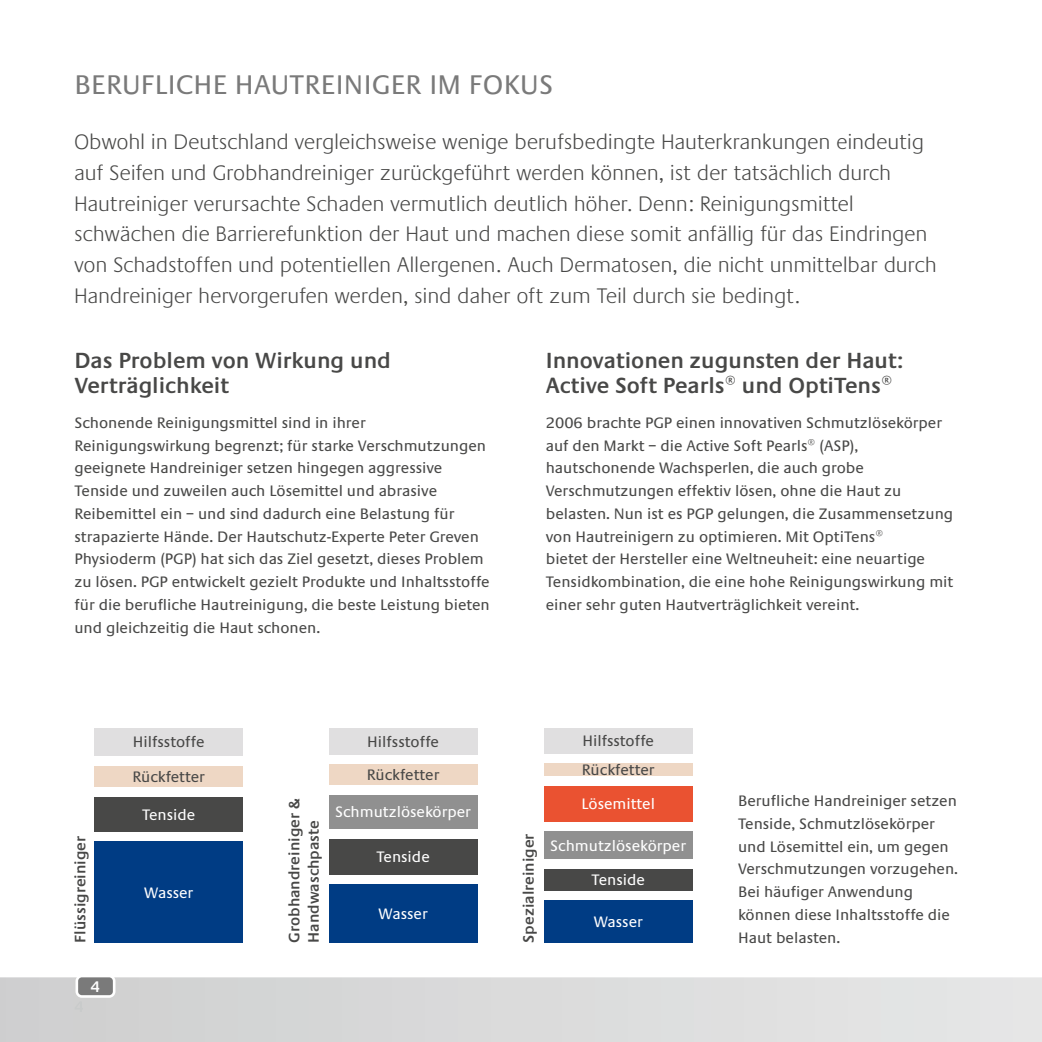
<style>
.page{position:relative;width:1042px;height:1042px;background:#fff}
.page>*{position:absolute;margin:0;border:0;box-sizing:border-box;transform-origin:0 0}
.t1{font:28px "Praxis";letter-spacing:.01em;color:#7a7a7a}
.t2{font:600 22.75px/24.5px "Praxis";color:#484847}
.t3{font:300 21.88px/30.6px "Praxis";letter-spacing:.02em;color:#484847}
.t4{font:15.75px/22.8px "Praxis";color:#484847}
.t5{font:15.75px "Praxis";color:#fff}
.t6{font:600 15.75px/19.2px "Praxis";color:#484847}
.t7{font:600 15.75px "Praxis";color:#fff}
</style>
<div class="page">
<div style="left:94px;top:841px;width:149px;height:102px;background:#003c84"></div>
<div style="left:94px;top:797px;width:149px;height:34px;background:#484847"></div>
<div style="left:94px;top:728px;width:149px;height:27px;background:#e0dfe0"></div>
<div style="left:94px;top:766px;width:149px;height:20px;background:#eed7c4"></div>
<div style="left:329px;top:885px;width:148px;height:58px;background:#003c84"></div>
<div style="left:329px;top:839px;width:148px;height:35px;background:#484847"></div>
<div style="left:329px;top:728px;width:148px;height:26px;background:#e0dfe0"></div>
<div style="left:329px;top:765px;width:148px;height:20px;background:#eed7c4"></div>
<div style="left:329px;top:795px;width:148px;height:33px;background:#909090"></div>
<div style="left:544px;top:831px;width:148px;height:28px;background:#909090"></div>
<div style="left:544px;top:900px;width:149px;height:43px;background:#003c84"></div>
<div style="left:544px;top:868px;width:148px;height:22px;background:#484847"></div>
<div style="left:544px;top:728px;width:148px;height:25px;background:#e0dfe0"></div>
<div style="left:544px;top:763px;width:148px;height:13px;background:#eed7c4"></div>
<div style="left:544px;top:786px;width:148px;height:35px;background:#ea5231"></div>
<svg style="left:0;top:977px;width:1042px;height:65px;background:#dadbdb"></svg>
<svg style="left:75px;top:977px;width:40px;height:35px"></svg>
<h1 class="t1" style="left:74px;top:70px;width:480px">BERUFLICHE HAUTREINIGER IM FOKUS</h1>
<p class="t3" style="left:74px;top:127px;width:863px">Obwohl in Deutschland vergleichsweise wenige berufsbedingte Hauterkrankungen eindeutig auf Seifen und Grobhandreiniger zurückgeführt werden können, ist der tatsächlich durch Hautreiniger verursachte Schaden vermutlich deutlich höher. Denn: Reinigungsmittel schwächen die Barrierefunktion der Haut und machen diese somit anfällig für das Eindringen von Schadstoffen und potentiellen Allergenen. Auch Dermatosen, die nicht unmittelbar durch Handreiniger hervorgerufen werden, sind daher oft zum Teil durch sie bedingt.</p>
<h2 class="t2" style="left:74px;top:349px;width:318px">Das Problem von Wirkung und<br>Verträglichkeit</h2>
<p class="t4" style="left:74px;top:412px;width:417px">Schonende Reinigungsmittel sind in ihrer Reinigungswirkung begrenzt; für starke Verschmutzungen geeignete Handreiniger setzen hingegen aggressive Tenside und zuweilen auch Lösemittel und abrasive Reibemittel ein – und sind dadurch eine Belastung für strapazierte Hände. Der Hautschutz-Experte Peter Greven Physioderm (PGP) hat sich das Ziel gesetzt, dieses Problem zu lösen. PGP entwickelt gezielt Produkte und Inhaltsstoffe für die berufliche Hautreinigung, die beste Leistung bieten und gleichzeitig die Haut schonen.</p>
<h2 class="t2" style="left:546px;top:349px;width:359px">Innovationen zugunsten der Haut:<br>Active Soft Pearls® und OptiTens®</h2>
<p class="t4" style="left:546px;top:412px;width:409px">2006 brachte PGP einen innovativen Schmutzlösekörper auf den Markt – die Active Soft Pearls® (ASP), hautschonende Wachsperlen, die auch grobe Verschmutzungen effektiv lösen, ohne die Haut zu belasten. Nun ist es PGP gelungen, die Zusammensetzung von Hautreinigern zu optimieren. Mit OptiTens®<br>bietet der Hersteller eine Weltneuheit: eine neuartige Tensidkombination, die eine hohe Reinigungswirkung mit einer sehr guten Hautverträglichkeit vereint.</p>
<p class="t6" style="left:71px;top:943px;width:108px;rotate:-90deg">Flüssigreiniger</p>
<p class="t7" style="left:91px;top:978px;width:10px">4</p>
<p class="t4" style="left:132px;top:725px;width:74px;line-height:34.5px">Hilfsstoffe<br>Rückfetter</p>
<p class="t5" style="left:142px;top:806px;width:55px">Tenside</p>
<p class="t5" style="left:144px;top:884px;width:51px">Wasser</p>
<p class="t6" style="left:285px;top:943px;width:145px;rotate:-90deg">Grobhandreiniger &amp;<br>Handwaschpaste</p>
<p class="t4" style="left:367px;top:725px;width:74px;line-height:33.6px">Hilfsstoffe<br>Rückfetter</p>
<p class="t5" style="left:335px;top:804px;width:137px">Schmutzlösekörper</p>
<p class="t5" style="left:376px;top:848px;width:55px">Tenside</p>
<p class="t5" style="left:379px;top:905px;width:51px">Wasser</p>
<p class="t4" style="left:582px;top:727px;width:74px;line-height:29.1px">Hilfsstoffe<br>Rückfetter</p>
<p class="t5" style="left:581px;top:795px;width:75px">Lösemittel</p>
<p class="t6" style="left:519px;top:943px;width:111px;rotate:-90deg">Spezialreiniger</p>
<p class="t5" style="left:550px;top:837px;width:137px">Schmutzlösekörper</p>
<p class="t5" style="left:591px;top:871px;width:55px">Tenside</p>
<p class="t5" style="left:594px;top:913px;width:51px">Wasser</p>
<p class="t4" style="left:738px;top:790px;width:221px">Berufliche Handreiniger setzen<br>Tenside, Schmutzlösekörper und Lösemittel ein, um gegen<br>Verschmutzungen vorzugehen.<br>Bei häufiger Anwendung können diese Inhaltsstoffe die<br>Haut belasten.</p>
</div>
